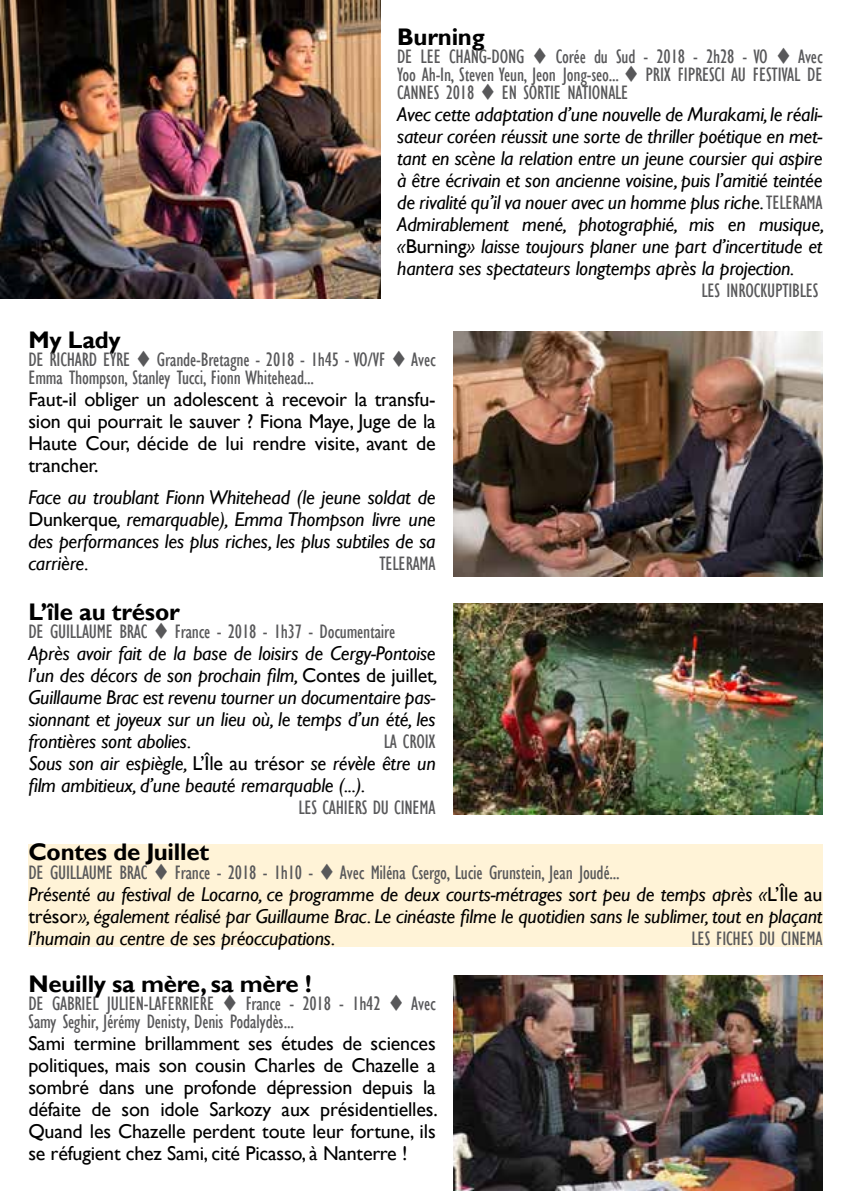
<style>
.page{position:relative;width:851px;height:1191px;background:#fff}
.page>*{position:absolute;margin:0;border:0;box-sizing:border-box;transform-origin:0 0}
.t1{font:700 24px "Gill Sans";letter-spacing:-.01em;color:#000}
.t2{font:italic 20px/22px "Gill Sans";letter-spacing:-.01em;color:#000;text-align:justify}
.t3{font:20px/22px "Gill Sans";letter-spacing:-.01em;color:#000;text-align:justify}
.t4{font:condensed 20px/18px "Gill Sans";letter-spacing:-.01em;color:#58585a}
.s1{font-style:normal;font-stretch:condensed;color:#58585a}
.s2{font-style:normal}
.s3{color:#58585a}
</style>
<div class="page">
<img style="left:454px;top:603px;width:368px;height:212px">
<img style="left:0;top:0;width:380px;height:299px">
<img style="left:454px;top:975px;width:368px;height:216px">
<div style="left:28px;top:844px;width:794px;height:102px;background:#fff3d7"></div>
<img style="left:454px;top:332px;width:368px;height:245px">
<p class="t1" style="left:397px;top:22px;width:89px">Burning</p>
<p class="t4" style="left:397px;top:47px;width:427px;text-align:justify">DE LEE CHANG-DONG ▼ Corée du Sud - 2018 - 2h28 - VO ▼ Avec Yoo Ah-In, Steven Yeun, Jeon Jong-seo... ▼ PRIX FIPRESCI AU FESTIVAL DE CANNES 2018 ▼ EN SORTIE NATIONALE</p>
<p class="t2" style="left:397px;top:104px;width:429px">Avec cette adaptation d’une nouvelle de Murakami, le réali&shy;sateur coréen réussit une sorte de thriller poétique en met&shy;tant en scène la relation entre un jeune coursier qui aspire à être écrivain et son ancienne voisine, puis l’amitié teintée de rivalité qu’il va nouer avec un homme plus riche. <span class="s1">TELERAMA </span>Admirablement mené, photographié, mis en musique, «<span class="s2">Burning</span>» laisse toujours planer une part d’incertitude et hantera ses spectateurs longtemps après la projection.</p>
<p class="t4" style="left:701px;top:281px;width:118px">LES INROCKUPTIBLES</p>
<p class="t1" style="left:28px;top:326px;width:94px">My Lady</p>
<p class="t4" style="left:28px;top:351px;width:409px">DE RICHARD EYRE ▼ Grande-Bretagne - 2018 - 1h45 - VO/VF ▼ Avec<br>Emma Thompson, Stanley Tucci, Fionn Whitehead...</p>
<p class="t3" style="left:28px;top:389px;width:409px">Faut-il obliger un adolescent à recevoir la transfu&shy;sion qui pourrait le sauver ? Fiona Maye, Juge de la Haute Cour, décide de lui rendre visite, avant de trancher.</p>
<p class="t2" style="left:28px;top:487px;width:408px">Face au troublant Fionn Whitehead (le jeune soldat de <span class="s2">Dunkerque</span>, remarquable), Emma Thompson livre une des performances les plus riches, les plus subtiles de sa carrière.</p>
<p class="t4" style="left:379px;top:555px;width:58px">TELERAMA</p>
<p class="t1" style="left:28px;top:597px;width:153px">L’île au trésor</p>
<p class="t2" style="left:28px;top:620px;width:411px;text-align:left"><span class="s1">DE GUILLAUME BRAC</span> <span class="s3">▼</span> <span class="s1">France - 2018 - 1h37 - Documentaire </span>Après avoir fait de la base de loisirs de Cergy-Pontoise l’un des décors de son prochain film, <span class="s2">Contes de juillet</span>, Guillaume Brac est revenu tourner un documentaire pas&shy;sionnant et joyeux sur un lieu où, le temps d’un été, les frontières sont abolies.</p>
<p class="t2" style="left:28px;top:730px;width:409px;text-indent:355px"><span class="s1">LA CROIX </span>Sous son air espiègle, <span class="s2">L’Île au trésor</span> se révèle être un film ambitieux, d’une beauté remarquable (...).</p>
<p class="t4" style="left:298px;top:798px;width:139px">LES CAHIERS DU CINEMA</p>
<p class="t1" style="left:28px;top:838px;width:182px">Contes de Juillet</p>
<p class="t2" style="left:28px;top:861px;width:795px;text-align:left"><span class="s1">DE GUILLAUME BRAC</span> <span class="s3">▼</span> <span class="s1">France - 2018 - 1h10 -</span> <span class="s3">▼</span> <span class="s1">Avec Miléna Csergo, Lucie Grunstein, Jean Joudé...<br></span>Présenté au festival de Locarno, ce programme de deux courts-métrages sort peu de temps après «<span class="s2">L’Île au trésor</span>», également réalisé par Guillaume Brac. Le cinéaste filme le quotidien sans le sublimer, tout en plaçant l’humain au centre de ses préoccupations.</p>
<p class="t4" style="left:691px;top:929px;width:133px">LES FICHES DU CINEMA</p>
<p class="t1" style="left:28px;top:969px;width:284px">Neuilly sa mère, sa mère !</p>
<p class="t4" style="left:28px;top:994px;width:409px">DE GABRIEL JULIEN-LAFERRIERE ▼ France - 2018 - 1h42 ▼ Avec<br>Samy Seghir, Jérémy Denisty, Denis Podalydès...</p>
<p class="t3" style="left:28px;top:1032px;width:411px">Sami termine brillamment ses études de sciences politiques, mais son cousin Charles de Chazelle a sombré dans une profonde dépression depuis la défaite de son idole Sarkozy aux présidentielles.<br>Quand les Chazelle perdent toute leur fortune, ils se réfugient chez Sami, cité Picasso, à Nanterre !</p>
</div>
